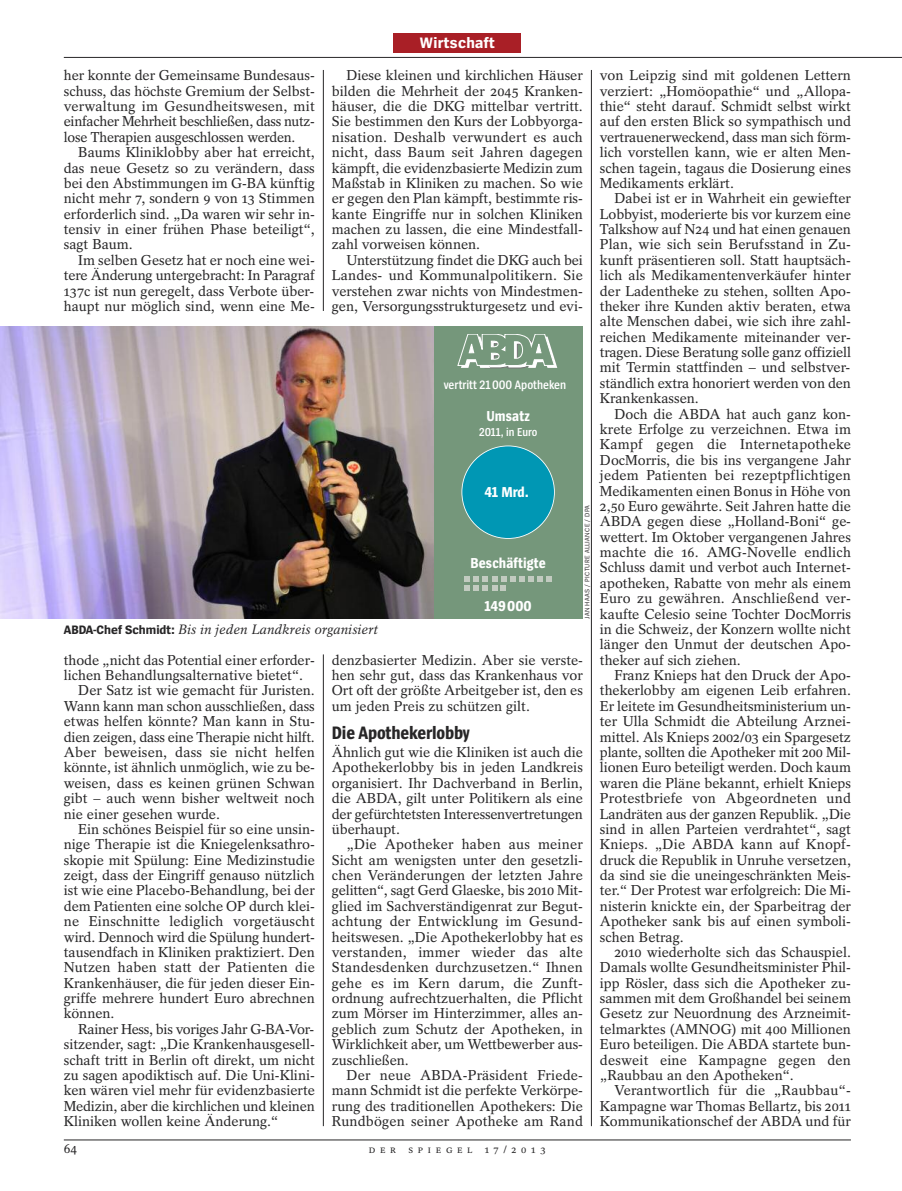
<style>
.page{position:relative;width:902px;height:1191px;background:#fff}
.page>*{position:absolute;margin:0;border:0;box-sizing:border-box;transform-origin:0 0}
.t1{font:700 18.75px "Spiegel Sans Cd";letter-spacing:-.01em;color:#272627}
.t2{font:700 15.75px "Spiegel Sans";letter-spacing:.02em;color:#fff}
.t3{font:700 15px "Spiegel Sans Cd";letter-spacing:.005em;color:#fff}
.t4{font:14.25px/15.5px "Spiegel Serif";color:#272627;text-align:justify}
.t5{font:14.25px "Spiegel Serif";letter-spacing:-.02em;color:#272627}
.t6{font:italic 13.5px "Spiegel Serif";color:#272627}
.t7{font:13.5px "Spiegel Serif";color:#272627}
.t8{font:600 12.75px "Spiegel Sans Cd";color:#fff}
.t9{font:600 12px "Spiegel Sans Cd";color:#fff}
.t10{font:10.5px "Spiegel Serif";letter-spacing:.45em;color:#272627}
.t11{font:6.75px "Spiegel Sans";letter-spacing:.05em;color:#272627}
.s1{font-family:"Spiegel Sans";font-weight:700;font-style:normal;font-size:12.75px}
</style>
<div class="page">
<div style="left:393px;top:34px;width:128px;height:19px;background:#a91f26"></div>
<hr style="left:323px;top:654px;width:1px;height:472px;background:#272627">
<hr style="left:323px;top:70px;width:1px;height:241px;background:#272627">
<hr style="left:591px;top:70px;width:1px;height:1056px;background:#272627">
<hr style="left:64px;top:1139px;width:786px;height:1px;background:#272627">
<hr style="left:64px;top:57px;width:837px;height:1px;background:#272627">
<img style="left:0;top:327px;width:433px;height:292px">
<div style="left:433px;top:326px;width:149px;height:293px;background:#75977b"></div>
<svg style="left:461px;top:445px;width:93px;height:94px"></svg>
<svg style="left:464px;top:576px;width:88px;height:15px"></svg>
<svg style="left:458px;top:334px;width:99px;height:34px"></svg>
<p class="t4" style="left:64px;top:69px;width:252px">her konnte der Gemeinsame Bundesaus&shy;schuss, das höchste Gremium der Selbst&shy;verwaltung im Gesundheitswesen, mit einfacher Mehrheit beschließen, dass nutz&shy;lose Therapien ausgeschlossen werden.</p>
<p class="t4" style="left:64px;top:146px;width:252px;text-indent:14px">Baums Kliniklobby aber hat erreicht, das neue Gesetz so zu verändern, dass bei den Abstimmungen im G-BA künftig nicht mehr 7, sondern 9 von 13 Stimmen erforderlich sind. „Da waren wir sehr in&shy;tensiv in einer frühen Phase beteiligt“, sagt Baum.</p>
<p class="t4" style="left:64px;top:254px;width:252px;text-indent:14px">Im selben Gesetz hat er noch eine wei&shy;tere Änderung untergebracht: In Paragraf 137c ist nun geregelt, dass Verbote über&shy;haupt nur möglich sind, wenn eine Me-</p>
<p class="t2" style="left:420px;top:37px;width:76px">Wirtschaft</p>
<p class="t4" style="left:332px;top:69px;width:252px;text-indent:14px">Diese kleinen und kirchlichen Häuser bilden die Mehrheit der 2045 Kranken&shy;häuser, die die DKG mittelbar vertritt.<br>Sie bestimmen den Kurs der Lobbyorga&shy;nisation. Deshalb verwundert es auch nicht, dass Baum seit Jahren dagegen kämpft, die evidenzbasierte Medizin zum Maßstab in Kliniken zu machen. So wie er gegen den Plan kämpft, bestimmte ris&shy;kante Eingriffe nur in solchen Kliniken machen zu lassen, die eine Mindestfall&shy;zahl vorweisen können.</p>
<p class="t4" style="left:332px;top:254px;width:252px;text-indent:14px">Unterstützung findet die DKG auch bei Landes- und Kommunalpolitikern. Sie verstehen zwar nichts von Mindestmen&shy;gen, Versorgungsstrukturgesetz und evi-</p>
<p class="t8" style="left:443px;top:380px;width:124px">vertritt 21000 Apotheken</p>
<p class="t3" style="left:486px;top:410px;width:45px">Umsatz</p>
<p class="t9" style="left:479px;top:428px;width:60px">2011, in Euro</p>
<p class="t3" style="left:484px;top:486px;width:46px">41 Mrd.</p>
<p class="t3" style="left:470px;top:558px;width:77px">Beschäftigte</p>
<p class="t3" style="left:484px;top:600px;width:49px">149000</p>
<p class="t11" style="left:585px;top:619px;width:115px;rotate:-90deg">JAN HAAS / PICTURE ALLIANCE / DPA</p>
<p class="t6" style="left:64px;top:624px;width:315px"><span class="s1">ABDA-Chef Schmidt:</span> Bis in jeden Landkreis organisiert</p>
<p class="t4" style="left:64px;top:653px;width:252px">thode „nicht das Potential einer erforder-</p>
<p class="t4" style="left:64px;top:669px;width:241px">lichen Behandlungsalternative bietet“.</p>
<p class="t4" style="left:78px;top:684px;width:238px">Der Satz ist wie gemacht für Juristen.</p>
<p class="t4" style="left:64px;top:699px;width:252px">Wann kann man schon ausschließen, dass</p>
<p class="t4" style="left:64px;top:715px;width:252px">etwas helfen könnte? Man kann in Stu-</p>
<p class="t4" style="left:64px;top:730px;width:252px">dien zeigen, dass eine Therapie nicht hilft.</p>
<p class="t4" style="left:64px;top:746px;width:252px">Aber beweisen, dass sie nicht helfen</p>
<p class="t4" style="left:64px;top:761px;width:252px">könnte, ist ähnlich unmöglich, wie zu be-</p>
<p class="t4" style="left:64px;top:776px;width:252px">weisen, dass es keinen grünen Schwan</p>
<p class="t4" style="left:64px;top:792px;width:252px">gibt – auch wenn bisher weltweit noch</p>
<p class="t4" style="left:64px;top:807px;width:158px">nie einer gesehen wurde.</p>
<p class="t4" style="left:78px;top:822px;width:238px">Ein schönes Beispiel für so eine unsin-</p>
<p class="t4" style="left:64px;top:838px;width:252px">nige Therapie ist die Kniegelenksathro-</p>
<p class="t4" style="left:64px;top:853px;width:252px">skopie mit Spülung: Eine Medizinstudie</p>
<p class="t4" style="left:64px;top:869px;width:252px">zeigt, dass der Eingriff genauso nützlich</p>
<p class="t4" style="left:64px;top:884px;width:252px">ist wie eine Placebo-Behandlung, bei der</p>
<p class="t4" style="left:64px;top:899px;width:252px">dem Patienten eine solche OP durch klei-</p>
<p class="t4" style="left:64px;top:915px;width:252px">ne Einschnitte lediglich vorgetäuscht</p>
<p class="t4" style="left:64px;top:930px;width:252px">wird. Dennoch wird die Spülung hundert-</p>
<p class="t4" style="left:64px;top:945px;width:252px">tausendfach in Kliniken praktiziert. Den</p>
<p class="t4" style="left:64px;top:961px;width:252px">Nutzen haben statt der Patienten die</p>
<p class="t4" style="left:64px;top:976px;width:252px">Krankenhäuser, die für jeden dieser Ein-</p>
<p class="t4" style="left:64px;top:992px;width:252px">griffe mehrere hundert Euro abrechnen</p>
<p class="t4" style="left:64px;top:1007px;width:52px">können.</p>
<p class="t5" style="left:78px;top:1024px;width:237px">Rainer Hess, bis voriges Jahr G-BA-Vor-</p>
<p class="t4" style="left:64px;top:1038px;width:252px">sitzender, sagt: „Die Krankenhausgesell-</p>
<p class="t4" style="left:64px;top:1053px;width:252px">schaft tritt in Berlin oft direkt, um nicht</p>
<p class="t4" style="left:64px;top:1068px;width:252px">zu sagen apodiktisch auf. Die Uni-Klini-</p>
<p class="t4" style="left:64px;top:1084px;width:252px">ken wären viel mehr für evidenzbasierte</p>
<p class="t4" style="left:64px;top:1099px;width:252px">Medizin, aber die kirchlichen und kleinen</p>
<p class="t4" style="left:64px;top:1115px;width:216px">Kliniken wollen keine Änderung.“</p>
<p class="t4" style="left:332px;top:653px;width:252px">denzbasierter Medizin. Aber sie verste&shy;hen sehr gut, dass das Krankenhaus vor Ort oft der größte Arbeitgeber ist, den es um jeden Preis zu schützen gilt.</p>
<h1 class="t1" style="left:332px;top:726px;width:139px">Die Apothekerlobby</h1>
<p class="t4" style="left:332px;top:746px;width:252px">Ähnlich gut wie die Kliniken ist auch die Apothekerlobby bis in jeden Landkreis organisiert. Ihr Dachverband in Berlin, die ABDA, gilt unter Politikern als eine der gefürchtetsten Interessenvertretungen überhaupt.</p>
<p class="t4" style="left:332px;top:838px;width:252px;text-indent:14px">„Die Apotheker haben aus meiner Sicht am wenigsten unter den gesetzli&shy;chen Veränderungen der letzten Jahre gelitten“, sagt Gerd Glaeske, bis 2010 Mit&shy;glied im Sachverständigenrat zur Begut&shy;achtung der Entwicklung im Gesund&shy;heitswesen. „Die Apothekerlobby hat es verstanden, immer wieder das alte Standesdenken durchzusetzen.“ Ihnen gehe es im Kern darum, die Zunft&shy;ordnung aufrechtzuerhalten, die Pflicht zum Mörser im Hinterzimmer, alles an&shy;geblich zum Schutz der Apotheken, in Wirklichkeit aber, um Wettbewerber aus&shy;zuschließen.</p>
<p class="t4" style="left:332px;top:1069px;width:252px;text-indent:14px">Der neue ABDA-Präsident Friede&shy;mann Schmidt ist die perfekte Verkörpe&shy;rung des traditionellen Apothekers: Die Rundbögen seiner Apotheke am Rand</p>
<p class="t7" style="left:64px;top:1143px;width:15px">64</p>
<p class="t10" style="left:369px;top:1145px;width:178px">DER SPIEGEL 17/2013</p>
<p class="t4" style="left:600px;top:69px;width:252px">von Leipzig sind mit goldenen Lettern verziert: „Homöopathie“ und „Allopa&shy;thie“ steht darauf. Schmidt selbst wirkt auf den ersten Blick so sympathisch und vertrauenerweckend, dass man sich förm&shy;lich vorstellen kann, wie er alten Men&shy;schen tagein, tagaus die Dosierung eines Medikaments erklärt.</p>
<p class="t4" style="left:600px;top:192px;width:252px;text-indent:14px">Dabei ist er in Wahrheit ein gewiefter Lobbyist, moderierte bis vor kurzem eine Talkshow auf N24 und hat einen genauen Plan, wie sich sein Berufsstand in Zu&shy;kunft präsentieren soll. Statt hauptsäch&shy;lich als Medikamentenverkäufer hinter der Ladentheke zu stehen, sollten Apo&shy;theker ihre Kunden aktiv beraten, etwa alte Menschen dabei, wie sich ihre zahl&shy;reichen Medikamente miteinander ver&shy;tragen. Diese Beratung solle ganz offiziell mit Termin stattfinden – und selbstver&shy;ständlich extra honoriert werden von den Krankenkassen.</p>
<p class="t4" style="left:600px;top:407px;width:252px;text-indent:14px">Doch die ABDA hat auch ganz kon&shy;krete Erfolge zu verzeichnen. Etwa im Kampf gegen die Internetapotheke DocMorris, die bis ins vergangene Jahr jedem Patienten bei rezeptpflichtigen Medikamenten einen Bonus in Höhe von 2,50 Euro gewährte. Seit Jahren hatte die ABDA gegen diese „Holland-Boni“ ge&shy;wettert. Im Oktober vergangenen Jahres machte die 16. AMG-Novelle endlich Schluss damit und verbot auch Internet&shy;apotheken, Rabatte von mehr als einem Euro zu gewähren. Anschließend ver&shy;kaufte Celesio seine Tochter DocMorris in die Schweiz, der Konzern wollte nicht länger den Unmut der deutschen Apo&shy;theker auf sich ziehen.</p>
<p class="t4" style="left:600px;top:669px;width:252px;text-indent:14px">Franz Knieps hat den Druck der Apo&shy;thekerlobby am eigenen Leib erfahren.<br>Er leitete im Gesundheitsministerium un&shy;ter Ulla Schmidt die Abteilung Arznei&shy;mittel. Als Knieps 2002/03 ein Spargesetz plante, sollten die Apotheker mit 200 Mil&shy;lionen Euro beteiligt werden. Doch kaum waren die Pläne bekannt, erhielt Knieps Protestbriefe von Abgeordneten und Landräten aus der ganzen Republik. „Die sind in allen Parteien verdrahtet“, sagt Knieps. „Die ABDA kann auf Knopf&shy;druck die Republik in Unruhe versetzen, da sind sie die uneingeschränkten Meis&shy;ter.“ Der Protest war erfolgreich: Die Mi&shy;nisterin knickte ein, der Sparbeitrag der Apotheker sank bis auf einen symboli&shy;schen Betrag.</p>
<p class="t4" style="left:600px;top:945px;width:252px;text-indent:14px">2010 wiederholte sich das Schauspiel.<br>Damals wollte Gesundheitsminister Phil&shy;ipp Rösler, dass sich die Apotheker zu&shy;sammen mit dem Großhandel bei seinem Gesetz zur Neuordnung des Arzneimit&shy;telmarktes (AMNOG) mit 400 Millionen Euro beteiligen. Die ABDA startete bun&shy;desweit eine Kampagne gegen den „Raubbau an den Apotheken“.</p>
<p class="t4" style="left:600px;top:1084px;width:252px;text-indent:14px">Verantwortlich für die „Raubbau“- Kampagne war Thomas Bellartz, bis 2011<br>Kommunikationschef der ABDA und für</p>
</div>
